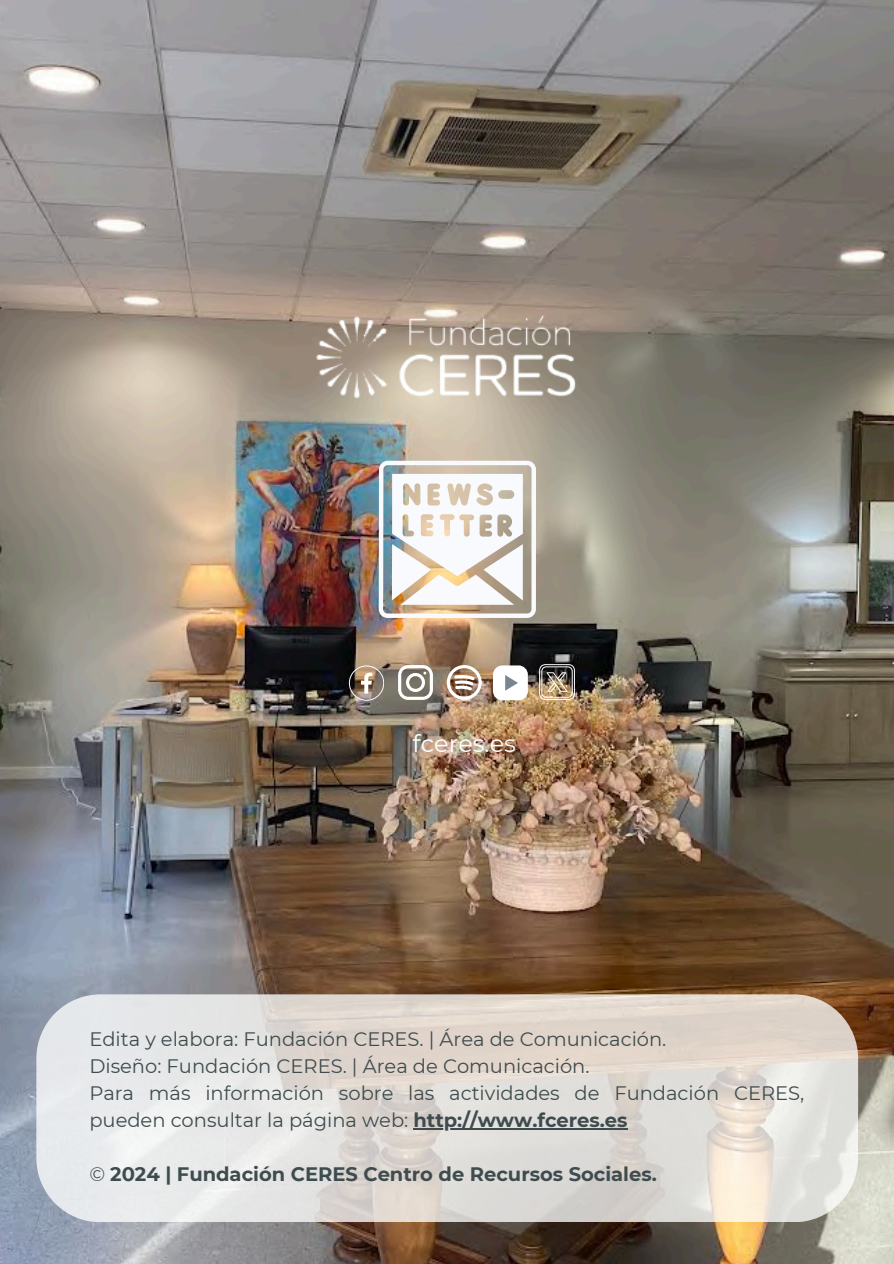
<style>
.page{position:relative;width:894px;height:1264px;background:#fff}
.page>*{position:absolute;margin:0;border:0;box-sizing:border-box;transform-origin:0 0}
.t1{font:24px "Montserrat";color:#fff}
.t2{font:19.5px/27px "Montserrat";color:#3f4c4e}
.t3{font:700 19.5px "Montserrat";color:#3f4c4e}
.s1{font-weight:700}
.s2{font-weight:400}
</style>
<div class="page">
<img style="left:0;top:0;width:893px;height:1263px">
<svg style="left:36px;top:994px;width:821px;height:228px"></svg>
<img style="left:310px;top:304px;width:275px;height:110px">
<svg style="left:378px;top:461px;width:158px;height:157px"></svg>
<svg style="left:349px;top:665px;width:35px;height:35px"></svg>
<svg style="left:398px;top:665px;width:35px;height:35px"></svg>
<svg style="left:446px;top:665px;width:35px;height:35px"></svg>
<div style="left:493px;top:665px;width:34px;height:35px;background:#fff;border-radius:9px"></div>
<svg style="left:494px;top:667px;width:32px;height:31px"></svg>
<svg style="left:539px;top:664px;width:35px;height:36px"></svg>
<hr style="left:413px;top:1128px;width:214px;height:1px;background:#3f4c4e">
<p class="t1" style="left:412px;top:729px;width:105px">fceres.es</p>
<p class="t2" style="left:89px;top:1025px;width:578px">Edita y elabora: Fundación CERES. | Área de Comunicación.</p>
<p class="t2" style="left:89px;top:1052px;width:501px">Diseño: Fundación CERES. | Área de Comunicación.</p>
<p class="t2" style="left:89px;top:1079px;width:716px">Para más información sobre las actividades de Fundación CERES, pueden consultar la página web: <span class="s1">http://www.fceres.es</span></p>
<p class="t3" style="left:89px;top:1162px;width:569px"><span class="s2">©</span> 2024 | Fundación CERES Centro de Recursos Sociales.</p>
</div>
